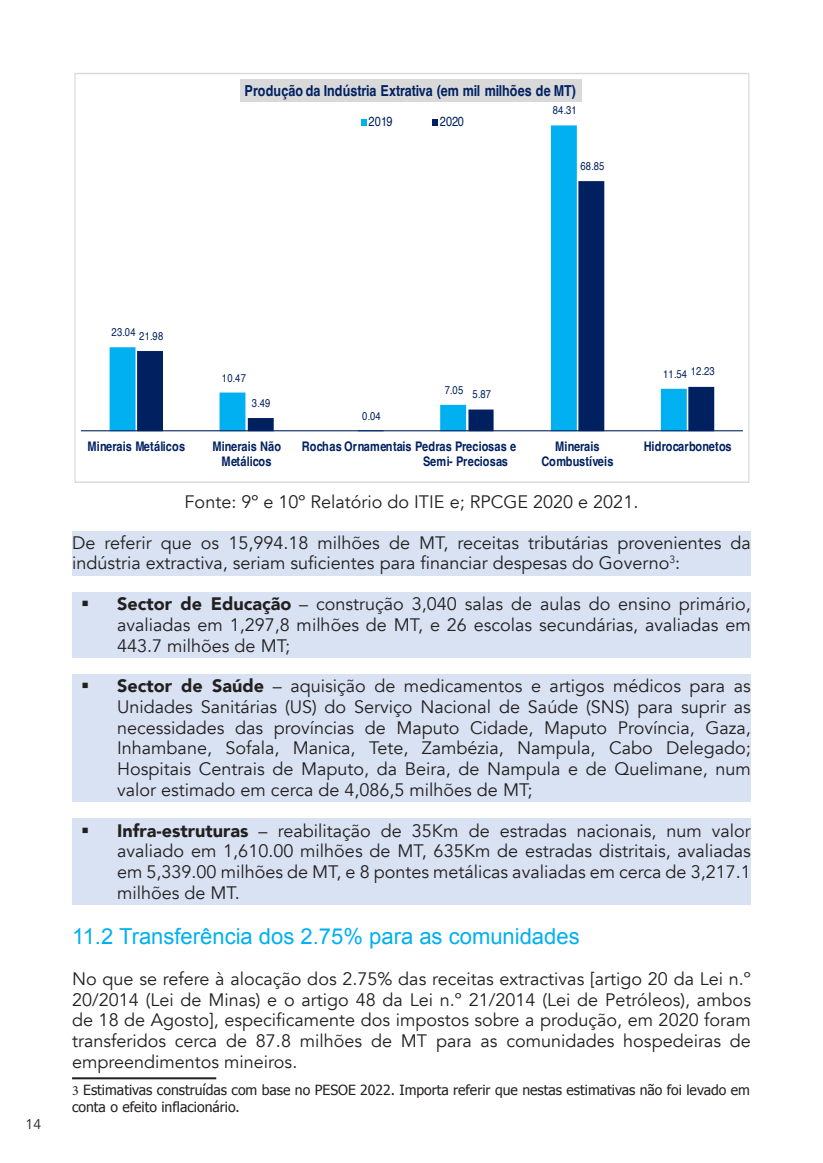
<style>
.page{position:relative;width:823px;height:1163px;background:#fff}
.page>*{position:absolute;margin:0;border:0;box-sizing:border-box;transform-origin:0 0}
.t1{font:22px "Arial";color:#00b0f0}
.t2{font:18px/20.8px "Avenir";color:#221f1f;text-align:justify}
.t3{font:700 15px "Helvetica";letter-spacing:.005em;color:#002060;scale:.83 1}
.t4{font:14px/16.8px "Tahoma";color:#221f1f}
.t5{font:14px "Avenir";color:#221f1f}
.t6{font:700 13.2px/15.2px "Helvetica";letter-spacing:.015em;color:#002060;text-align:center;scale:.83 1}
.t7{font:13.2px "Helvetica";letter-spacing:.015em;color:#002060;scale:.83 1}
.t8{font:11.4px "Helvetica";letter-spacing:.025em;color:#002060;scale:.83 1}
.s1{font-weight:900}
.s2{font-family:"Minion Pro"}
</style>
<div class="page">
<div style="left:72px;top:530px;width:678px;height:45px;background:#d9e2f3"></div>
<div style="left:72px;top:592px;width:678px;height:65px;background:#d9e2f3"></div>
<div style="left:72px;top:674px;width:678px;height:127px;background:#d9e2f3"></div>
<div style="left:72px;top:818px;width:678px;height:86px;background:#d9e2f3"></div>
<svg style="left:109px;top:125px;width:468px;height:305px"></svg>
<svg style="left:137px;top:181px;width:576px;height:249px"></svg>
<hr style="left:81px;top:430px;width:661px;height:1px;background:#002060">
<div style="left:240px;top:79px;width:341px;height:23px;background:#d9d9d9"></div>
<svg style="left:361px;top:119px;width:5px;height:6px"></svg>
<svg style="left:432px;top:119px;width:5px;height:6px"></svg>
<hr style="left:72px;top:1077px;width:144px;height:2px;background:#221f1f">
<p class="t3" style="left:244px;top:85px;width:401px">Produção da Indústria Extrativa (em mil milhões de MT)</p>
<p class="t7" style="left:368px;top:117px;width:31px">2019</p>
<p class="t7" style="left:439px;top:117px;width:31px">2020</p>
<p class="t8" style="left:552px;top:106px;width:30px">84.31</p>
<p class="t8" style="left:580px;top:162px;width:30px">68.85</p>
<p class="t5" style="left:26px;top:1117px;width:17px">14</p>
<p class="t8" style="left:111px;top:328px;width:30px">23.04</p>
<p class="t8" style="left:139px;top:331px;width:30px">21.98</p>
<p class="t8" style="left:222px;top:373px;width:30px">10.47</p>
<p class="t8" style="left:252px;top:398px;width:24px">3.49</p>
<p class="t8" style="left:362px;top:411px;width:24px">0.04</p>
<p class="t8" style="left:444px;top:386px;width:24px">7.05</p>
<p class="t8" style="left:472px;top:390px;width:24px">5.87</p>
<p class="t8" style="left:690px;top:367px;width:30px">12.23</p>
<p class="t8" style="left:662px;top:369px;width:30px">11.54</p>
<p class="t6" style="left:87px;top:440px;width:119px">Minerais Metálicos</p>
<p class="t6" style="left:212px;top:440px;width:84px">Minerais Não<br>Metálicos</p>
<p class="t6" style="left:423px;top:440px;width:114px;text-align:left;text-indent:-121px">Rochas Ornamentais Pedras Preciosas e<br>Semi- Preciosas</p>
<p class="t6" style="left:541px;top:440px;width:88px">Minerais<br>Combustíveis</p>
<p class="t6" style="left:643px;top:440px;width:107px">Hidrocarbonetos</p>
<p class="t2" style="left:184px;top:493px;width:455px">Fonte: 9º e 10º Relatório do ITIE e; RPCGE 2020 e 2021.</p>
<p class="t2" style="left:72px;top:534px;width:680px">De referir que os 15,994.18 milhões de MT, receitas tributárias provenientes da indústria extractiva, seriam suficientes para financiar despesas do Governo<sup>3</sup>:</p>
<p class="t2" style="left:117px;top:595px;width:635px;text-indent:-36px">▪ <span class="s1">Sector de Educação</span> – construção 3,040 salas de aulas do ensino primário, avaliadas em 1,297,8 milhões de MT, e 26 escolas secundárias, avaliadas em 443.7 milhões de MT;</p>
<p class="t2" style="left:117px;top:677px;width:635px;text-indent:-36px">▪ <span class="s1">Sector de Saúde</span> – aquisição de medicamentos e artigos médicos para as Unidades Sanitárias (US) do Serviço Nacional de Saúde (SNS) para suprir as necessidades das províncias de Maputo Cidade, Maputo Província, Gaza, Inhambane, Sofala, Manica, Tete, Zambézia, Nampula, Cabo Delegado; Hospitais Centrais de Maputo, da Beira, de Nampula e de Quelimane, num valor estimado em cerca de 4,086,5 milhões de MT;</p>
<p class="t2" style="left:117px;top:821px;width:635px;text-indent:-36px">▪ <span class="s1">Infra-estruturas</span> – reabilitação de 35Km de estradas nacionais, num valor avaliado em 1,610.00 milhões de MT, 635Km de estradas distritais, avaliadas em 5,339.00 milhões de MT, e 8 pontes metálicas avaliadas em cerca de 3,217.1 milhões de MT.</p>
<p class="t1" style="left:72px;top:927px;width:509px">11.2 Transferência dos 2.75% para as comunidades</p>
<p class="t2" style="left:72px;top:969px;width:680px">No que se refere à alocação dos 2.75% das receitas extractivas [artigo 20 da Lei n.º 20/2014 (Lei de Minas) e o artigo 48 da Lei n.º 21/2014 (Lei de Petróleos), ambos de 18 de Agosto], especificamente dos impostos sobre a produção, em 2020 foram transferidos cerca de 87.8 milhões de MT para as comunidades hospedeiras de empreendimentos mineiros.</p>
<p class="t4" style="left:72px;top:1082px;width:679px"><span class="s2">3</span> Estimativas construídas com base no PESOE 2022. Importa referir que nestas estimativas não foi levado em conta o efeito inflacionário.</p>
</div>
